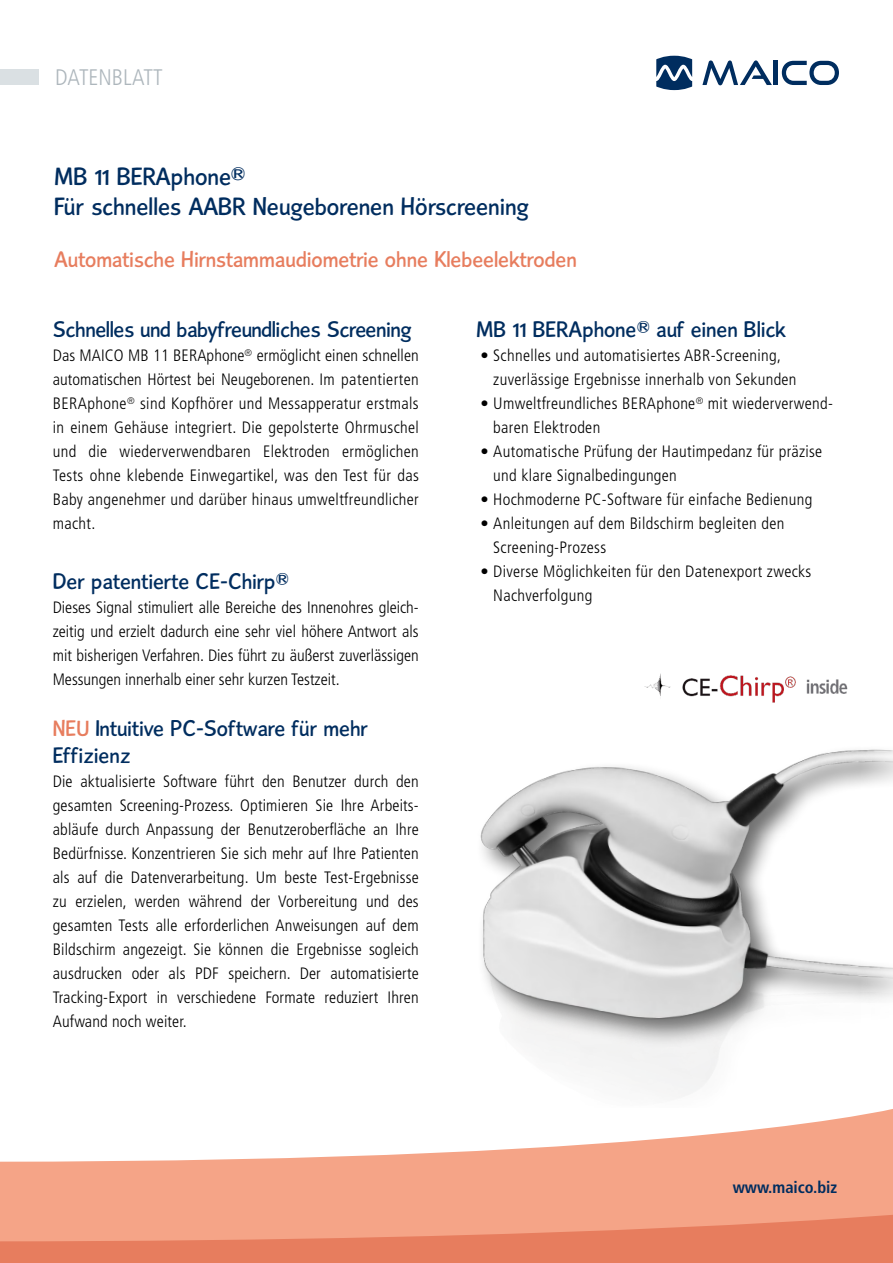
<style>
.page{position:relative;width:893px;height:1263px;background:#fff}
.page>*{position:absolute;margin:0;border:0;box-sizing:border-box;transform-origin:0 0}
.t1{font:30px/30px "Alum";color:#002d5f}
.t2{font:27px/27px "Alum";color:#002d5f}
.t3{font:27px "Alum";letter-spacing:.005em;color:#e77d5e}
.t4{font:300 condensed 22.5px "Frutiger LT Std";color:#adb6bc}
.t5{font:300 condensed 16.5px/24px "Frutiger LT Std";letter-spacing:.02em;color:#000}
.t6{font:700 condensed 16.5px "Frutiger LT Std";color:#002d5f}
.s1{color:#e77d5e}
</style>
<div class="page">
<svg style="left:0;top:1109px;width:893px;height:105px;fill:#f5a487"></svg>
<svg style="left:0;top:1214px;width:893px;height:49px;background:#ec8c6e"></svg>
<svg style="left:702px;top:60px;width:70px;height:25px"></svg>
<hr style="left:774px;top:61px;width:4px;height:24px;background:#002d5f">
<svg style="left:782px;top:61px;width:57px;height:24px"></svg>
<svg style="left:656px;top:56px;width:36px;height:34px"></svg>
<div style="left:0;top:69px;width:38px;height:16px;background:#dae0e3"></div>
<img style="left:644px;top:673px;width:204px;height:30px">
<img style="left:480px;top:749px;width:413px;height:348px">
<h3 class="t4" style="left:55px;top:64px;width:109px">DATENBLATT</h3>
<h1 class="t1" style="left:54px;top:161px;width:476px">MB 11 BERAphone®<br>Für schnelles AABR Neugeborenen Hörscreening</h1>
<h2 class="t3" style="left:54px;top:245px;width:524px">Automatische Hirnstammaudiometrie ohne Klebeelektroden</h2>
<h2 class="t2" style="left:53px;top:315px;width:360px">Schnelles und babyfreundliches Screening</h2>
<p class="t5" style="left:53px;top:344px;width:368px;text-align:justify">Das MAICO MB 11 BERAphone<sup>®</sup> ermöglicht einen schnellen automatischen Hörtest bei Neugeborenen. Im patentierten BERAphone<sup>®</sup> sind Kopfhörer und Messapperatur erstmals in einem Gehäuse integriert. Die gepolsterte Ohrmuschel und die wiederverwendbaren Elektroden ermöglichen Tests ohne klebende Einwegartikel, was den Test für das Baby angenehmer und darüber hinaus umweltfreundlicher macht.</p>
<h2 class="t2" style="left:53px;top:567px;width:238px">Der patentierte CE-Chirp®</h2>
<p class="t5" style="left:53px;top:596px;width:368px;text-align:justify">Dieses Signal stimuliert alle Bereiche des Innenohres gleich&shy;zeitig und erzielt dadurch eine sehr viel höhere Antwort als mit bisherigen Verfahren. Dies führt zu äußerst zuverlässigen Messungen innerhalb einer sehr kurzen Testzeit.</p>
<h2 class="t2" style="left:53px;top:714px;width:317px"><span class="s1">NEU</span> Intuitive PC-Software für mehr<br>Effizienz</h2>
<p class="t5" style="left:53px;top:770px;width:368px;text-align:justify">Die aktualisierte Software führt den Benutzer durch den gesamten Screening-Prozess. Optimieren Sie Ihre Arbeits&shy;abläufe durch Anpassung der Benutzeroberfläche an Ihre Bedürfnisse. Konzentrieren Sie sich mehr auf Ihre Patienten als auf die Datenverarbeitung. Um beste Test-Ergebnisse zu erzielen, werden während der Vorbereitung und des gesamten Tests alle erforderlichen Anweisungen auf dem Bildschirm angezeigt. Sie können die Ergebnisse sogleich ausdrucken oder als PDF speichern. Der automatisierte Tracking-Export in verschiedene Formate reduziert Ihren Aufwand noch weiter.</p>
<h2 class="t2" style="left:476px;top:315px;width:311px">MB 11 BERAphone® auf einen Blick</h2>
<p class="t5" style="left:493px;top:344px;width:305px;text-indent:-13px">• Schnelles und automatisiertes ABR-Screening, zuverlässige Ergebnisse innerhalb von Sekunden</p>
<p class="t5" style="left:493px;top:392px;width:341px;text-indent:-13px">• Umweltfreundliches BERAphone<sup>®</sup> mit wiederverwend&shy;baren Elektroden</p>
<p class="t5" style="left:493px;top:440px;width:331px;text-indent:-13px">• Automatische Prüfung der Hautimpedanz für präzise und klare Signalbedingungen</p>
<p class="t5" style="left:480px;top:488px;width:333px">• Hochmoderne PC-Software für einfache Bedienung</p>
<p class="t5" style="left:493px;top:512px;width:293px;text-indent:-13px">• Anleitungen auf dem Bildschirm begleiten den<br>Screening-Prozess</p>
<p class="t5" style="left:493px;top:560px;width:320px;text-indent:-13px">• Diverse Möglichkeiten für den Datenexport zwecks<br>Nachverfolgung</p>
<p class="t6" style="left:733px;top:1177px;width:106px">www.maico.biz</p>
</div>
